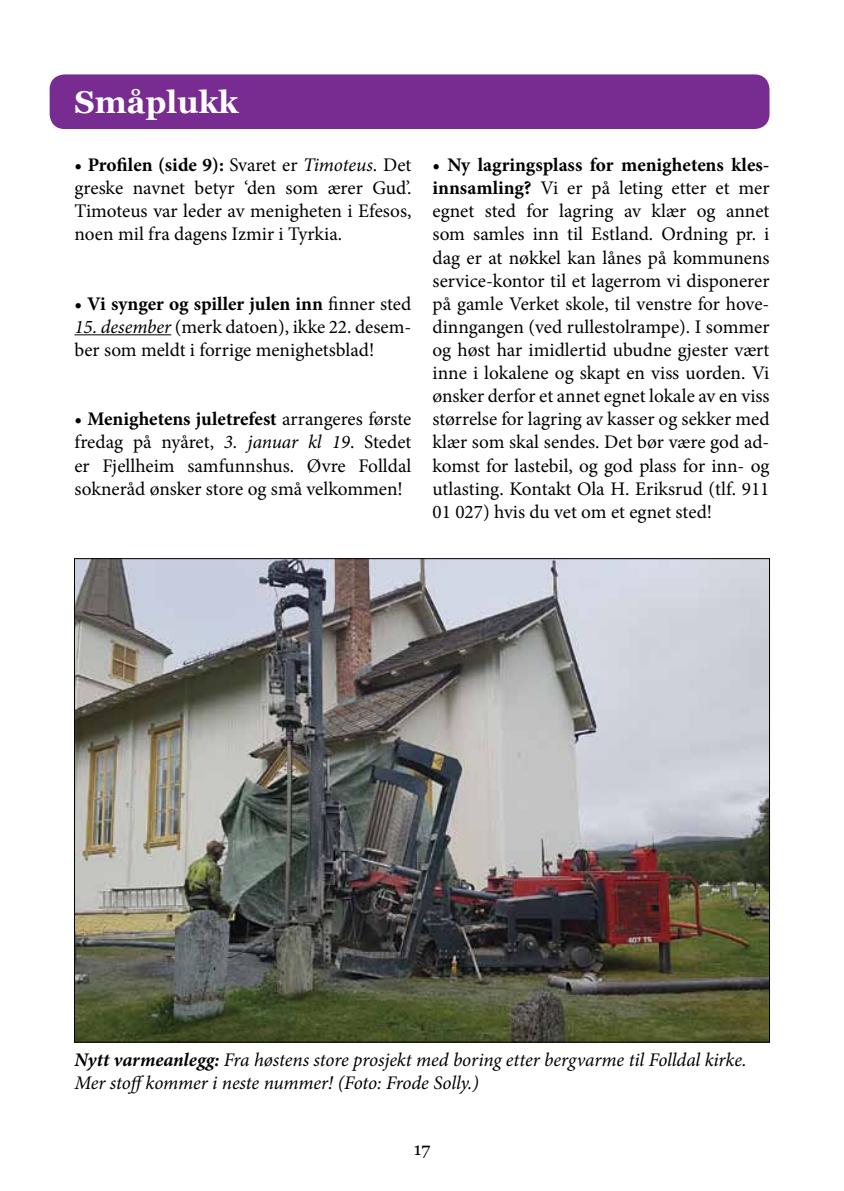
<style>
.page{position:relative;width:844px;height:1191px;background:#fff}
.page>*{position:absolute;margin:0;border:0;box-sizing:border-box;transform-origin:0 0}
.t1{font:700 31.5px "Georgia";color:#fff}
.t2{font:19.25px/23.1px "Minion Pro";color:#000;text-align:justify}
.t3{font:italic 19.25px/23.1px "Minion Pro";letter-spacing:-.01em;color:#000}
.t4{font:700 19.25px "Minion Pro";color:#000}
.t5{font:17.5px "Georgia";color:#000}
.s1{font-weight:700}
.s2{font-style:italic}
.s3{font-weight:400}
</style>
<div class="page">
<div style="left:50px;top:74px;width:719px;height:55px;background:#782b90;border-radius:15px"></div>
<hr style="left:74px;top:334px;width:97px;height:1px;background:#000">
<img style="left:76px;top:560px;width:691px;height:480px">
<h1 class="t1" style="left:74px;top:78px;width:165px">Småplukk</h1>
<p class="t2" style="left:74px;top:153px;width:338px"><span class="s1">• Profilen (side 9):</span> Svaret er <span class="s2">Timoteus</span>. Det greske navnet betyr ‘den som ærer Gud’.<br>Timoteus var leder av menigheten i Efesos, noen mil fra dagens Izmir i Tyrkia.</p>
<p class="t4" style="left:74px;top:290px;width:338px">• Vi synger og spiller julen inn <span class="s3">finner sted</span></p>
<p class="t2" style="left:74px;top:315px;width:338px"><span class="s2">15. desember</span> (merk datoen), ikke 22. desem&shy;ber som meldt i forrige menighetsblad!</p>
<p class="t2" style="left:74px;top:408px;width:338px"><span class="s1">• Menighetens juletrefest</span> arrangeres første fredag på nyåret, <span class="s2">3. januar kl 19</span>. Stedet er Fjellheim samfunnshus. Øvre Folldal sokneråd ønsker store og små velkommen!</p>
<p class="t2" style="left:432px;top:153px;width:338px"><span class="s1">• Ny lagringsplass for menighetens kles&shy;innsamling?</span> Vi er på leting etter et mer egnet sted for lagring av klær og annet som samles inn til Estland. Ordning pr. i dag er at nøkkel kan lånes på kommunens service-kontor til et lagerrom vi disponerer på gamle Verket skole, til venstre for hove&shy;dinngangen (ved rullestolrampe). I sommer og høst har imidlertid ubudne gjester vært inne i lokalene og skapt en viss uorden. Vi ønsker derfor et annet egnet lokale av en viss størrelse for lagring av kasser og sekker med klær som skal sendes. Det bør være god ad&shy;komst for lastebil, og god plass for inn- og utlasting. Kontakt Ola H. Eriksrud (tlf. 911<br>01 027) hvis du vet om et egnet sted!</p>
<p class="t3" style="left:74px;top:1048px;width:673px"><span class="s1">Nytt varmeanlegg:</span> Fra høstens store prosjekt med boring etter bergvarme til Folldal kirke.<br>Mer stoffkommer i neste nummer! (Foto: Frode Solly.)</p>
<p class="t5" style="left:413px;top:1136px;width:18px">17</p>
</div>
